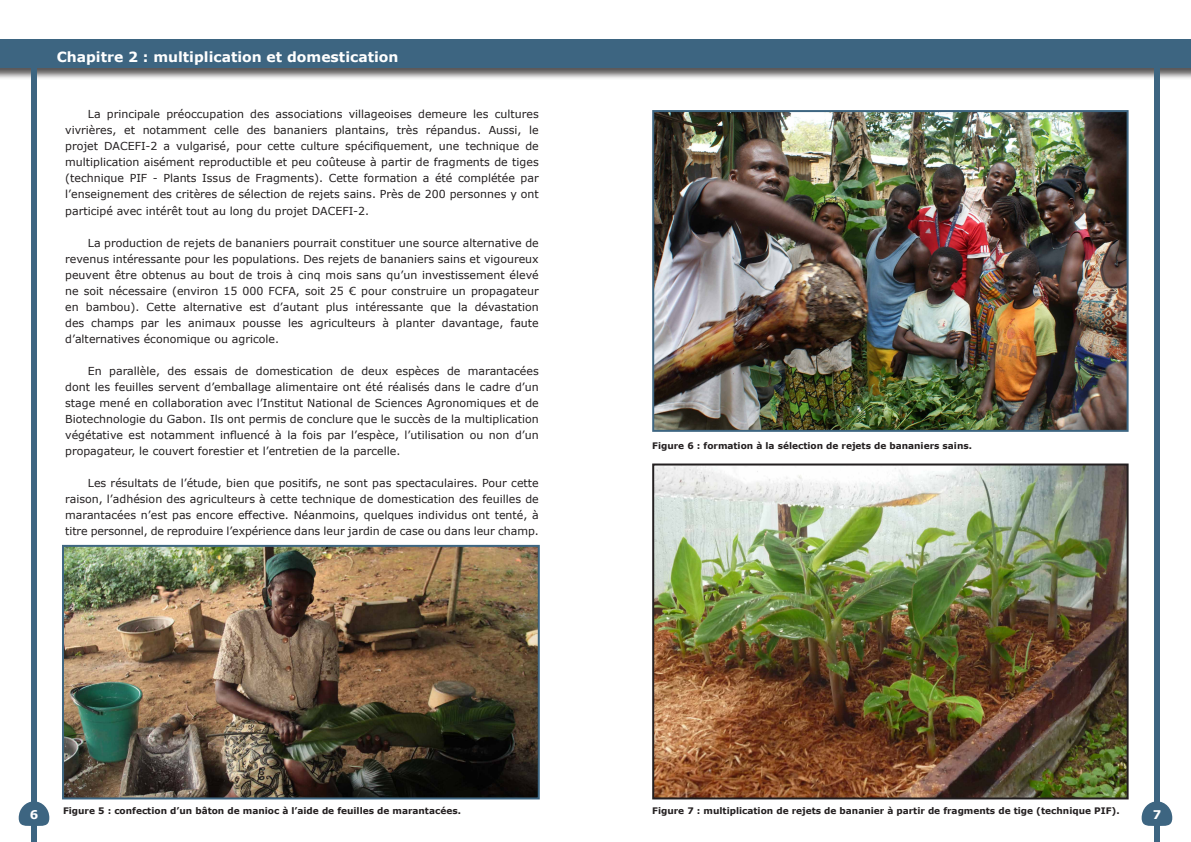
<style>
.page{position:relative;width:1191px;height:842px;background:#fff}
.page>*{position:absolute;margin:0;border:0;box-sizing:border-box;transform-origin:0 0}
.SOMMAIRE{font:700 14px "Verdana";color:#fff}
.t1{font:700 12px "Verdana";color:#fff}
.t2{font:11px/16px "Verdana";color:#231f20;text-align:justify}
.t3{font:700 9px "Verdana";color:#231f20}
</style>
<div class="page">
<svg style="left:19px;top:801px;width:30px;height:25px"></svg>
<div style="left:0;top:39px;width:1191px;height:41px;background:#231f20;opacity:.75"></div>
<div style="left:0;top:40px;width:1191px;height:28px;background:#3d6581"></div>
<div style="left:31px;top:66px;width:6px;height:776px;background:#3d6581"></div>
<svg style="left:1141px;top:801px;width:31px;height:26px"></svg>
<div style="left:1154px;top:67px;width:5px;height:775px;background:#3d6581"></div>
<img style="left:655px;top:466px;width:470px;height:330px">
<div style="left:652px;top:463px;width:476px;height:336px;border:2px solid #231f20"></div>
<img style="left:655px;top:113px;width:470px;height:316px">
<div style="left:652px;top:110px;width:476px;height:322px;border:2px solid #3d6581"></div>
<img style="left:65px;top:548px;width:472px;height:248px">
<div style="left:62px;top:545px;width:478px;height:254px;border:2px solid #3d6581"></div>
<p class="SOMMAIRE" style="left:57px;top:47px;width:343px">Chapitre 2 : multiplication et domestication</p>
<p class="t2" style="left:65px;top:106px;width:475px;text-indent:23px">La principale préoccupation des associations villageoises demeure les cultures vivrières, et notamment celle des bananiers plantains, très répandus. Aussi, le projet DACEFI-2 a vulgarisé, pour cette culture spécifiquement, une technique de multiplication aisément reproductible et peu coûteuse à partir de fragments de tiges (technique PIF - Plants Issus de Fragments). Cette formation a été complétée par l’enseignement des critères de sélection de rejets sains. Près de 200 personnes y ont participé avec intérêt tout au long du projet DACEFI-2.</p>
<p class="t2" style="left:65px;top:234px;width:475px;text-indent:23px">La production de rejets de bananiers pourrait constituer une source alternative de revenus intéressante pour les populations. Des rejets de bananiers sains et vigoureux peuvent être obtenus au bout de trois à cinq mois sans qu’un investissement élevé ne soit nécessaire (environ 15 000 FCFA, soit 25 € pour construire un propagateur en bambou). Cette alternative est d’autant plus intéressante que la dévastation des champs par les animaux pousse les agriculteurs à planter davantage, faute d’alternatives économique ou agricole.</p>
<p class="t2" style="left:65px;top:362px;width:475px;text-indent:23px">En parallèle, des essais de domestication de deux espèces de marantacées dont les feuilles servent d’emballage alimentaire ont été réalisés dans le cadre d’un stage mené en collaboration avec l’Institut National de Sciences Agronomiques et de Biotechnologie du Gabon. Ils ont permis de conclure que le succès de la multiplication végétative est notamment influencé à la fois par l’espèce, l’utilisation ou non d’un propagateur, le couvert forestier et l’entretien de la parcelle.</p>
<p class="t2" style="left:65px;top:474px;width:475px;text-indent:23px">Les résultats de l’étude, bien que positifs, ne sont pas spectaculaires. Pour cette raison, l’adhésion des agriculteurs à cette technique de domestication des feuilles de marantacées n’est pas encore effective. Néanmoins, quelques individus ont tenté, à titre personnel, de reproduire l’expérience dans leur jardin de case ou dans leur champ.</p>
<p class="t3" style="left:652px;top:439px;width:321px">Figure 6 : formation à la sélection de rejets de bananiers sains.</p>
<p class="t3" style="left:63px;top:805px;width:399px">Figure 5 : confection d’un bâton de manioc à l’aide de feuilles de marantacées.</p>
<p class="t3" style="left:652px;top:805px;width:469px">Figure 7 : multiplication de rejets de bananier à partir de fragments de tige (technique PIF).</p>
<p class="t1" style="left:30px;top:806px;width:10px">6</p>
<p class="t1" style="left:1152px;top:806px;width:10px">7</p>
</div>
